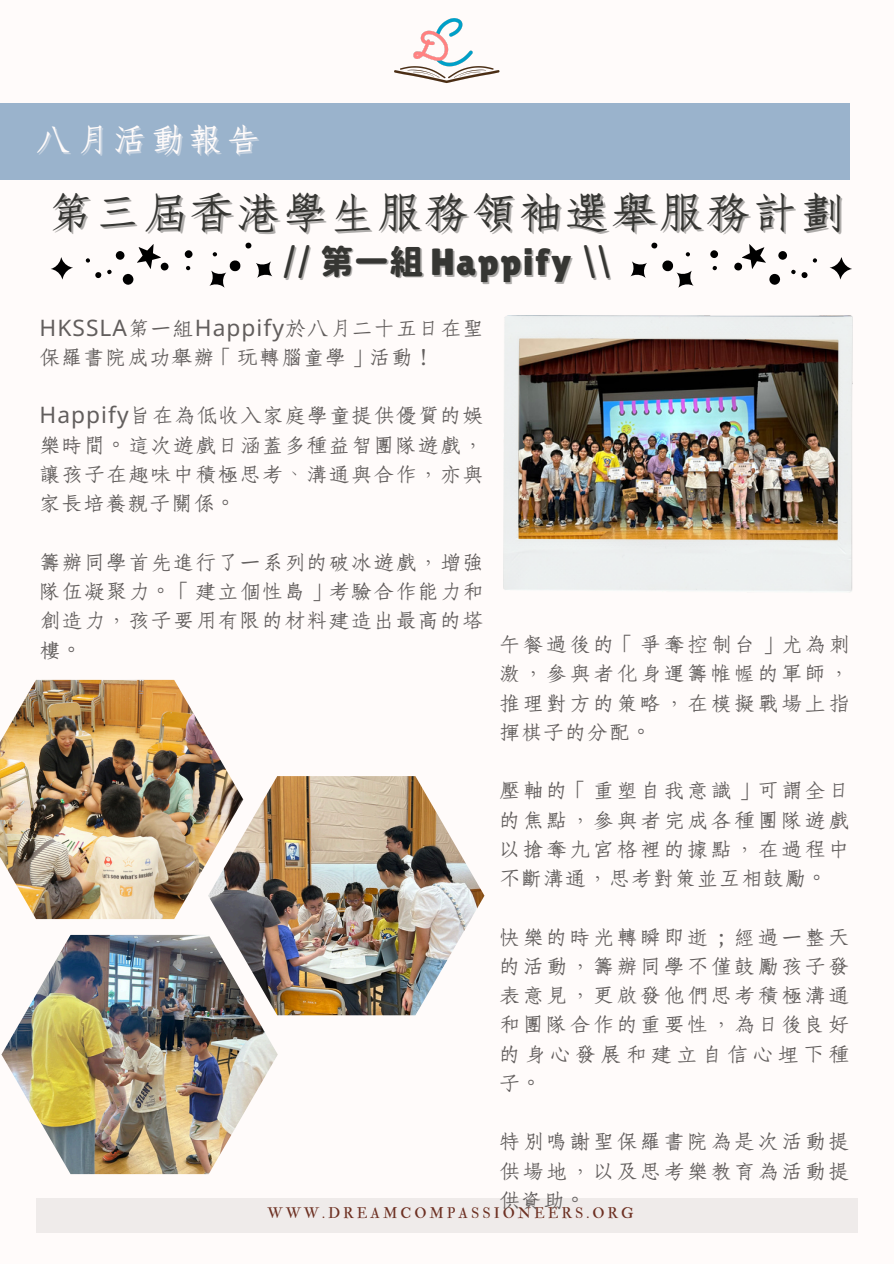
<style>
.page{position:relative;width:894px;height:1264px;background:#fff}
.page>*{position:absolute;margin:0;border:0;box-sizing:border-box;transform-origin:0 0}
.t1{font:48.75px "cw Te X Fang Song";letter-spacing:.045em;color:#363633}
.t2{font:37.8px "Lilita One";letter-spacing:.045em;color:#363633}
.t3{font:36.6px "cw Te X Fang Song";letter-spacing:.115em;color:#fffbfa}
.t4{font:22.65px/29.2px "cw Te X Fang Song";letter-spacing:.115em;color:#625e5d;text-align:justify}
.t5{font:22.65px/29.2px "cw Te X Fang Song";letter-spacing:.045em;color:#625e5d}
.t6{font:14.85px "IM FELL Double Pica Roman";letter-spacing:.2em;color:#6d3022}
.s1{font-family:"Gen Sen Rounded TW B";font-size:33.45px;color:rgb(54 54 51/.4)}
.s2{font-family:"Gen Sen Rounded TW H";font-size:33.45px;color:rgb(54 54 51/.4)}
.s3{font-family:"Noto Sans"}
</style>
<div class="page">
<div style="left:0;top:0;width:893px;height:1263px;background:#fffbfa"></div>
<div style="left:36px;top:1197px;width:820px;height:35px;background:#efebea"></div>
<img style="left:394px;top:18px;width:105px;height:65px">
<div style="left:0;top:103px;width:850px;height:76px;background:#9ab3cc"></div>
<svg style="left:115px;top:251px;width:10px;height:9px"></svg>
<svg style="left:160px;top:262px;width:9px;height:9px"></svg>
<svg style="left:137px;top:244px;width:24px;height:25px"></svg>
<svg style="left:122px;top:273px;width:12px;height:12px"></svg>
<svg style="left:51px;top:257px;width:22px;height:22px"></svg>
<svg style="left:184px;top:250px;width:9px;height:8px"></svg>
<svg style="left:85px;top:258px;width:5px;height:5px"></svg>
<svg style="left:209px;top:242px;width:63px;height:46px"></svg>
<svg style="left:186px;top:266px;width:4px;height:4px"></svg>
<svg style="left:107px;top:270px;width:5px;height:4px"></svg>
<svg style="left:95px;top:272px;width:6px;height:6px"></svg>
<svg style="left:777px;top:251px;width:10px;height:9px"></svg>
<div style="left:734px;top:262px;width:8px;height:9px;background:#000;border-radius:50%"></div>
<svg style="left:741px;top:244px;width:24px;height:25px"></svg>
<svg style="left:768px;top:273px;width:12px;height:12px"></svg>
<svg style="left:829px;top:257px;width:22px;height:22px"></svg>
<svg style="left:710px;top:250px;width:8px;height:8px"></svg>
<svg style="left:812px;top:258px;width:5px;height:5px"></svg>
<svg style="left:630px;top:242px;width:63px;height:46px"></svg>
<svg style="left:712px;top:266px;width:4px;height:4px"></svg>
<svg style="left:791px;top:270px;width:4px;height:4px"></svg>
<svg style="left:801px;top:272px;width:6px;height:6px"></svg>
<img style="left:503px;top:315px;width:349px;height:277px">
<img style="left:0;top:680px;width:230px;height:239px">
<img style="left:208px;top:776px;width:276px;height:239px">
<img style="left:1px;top:934px;width:277px;height:240px">
<h2 class="t3" style="left:37px;top:123px;width:225px">八月活動報告</h2>
<p class="t1" style="left:48px;top:190px;width:797px">第三屆香港學生服務領袖選舉服務計劃</p>
<p class="t2" style="left:284px;top:240px;width:328px"><span class="s1">//</span> <span class="s2">第一組</span> Happify <span class="s1">\\</span></p>
<p class="t5" style="left:39px;top:314px;width:445px"><span class="s3">HKSSLA</span>第一組<span class="s3">Happify</span>於八月二十五日在聖保羅書院成功舉辦「玩轉腦童學」活動！</p>
<p class="t4" style="left:39px;top:402px;width:445px"><span class="s3">Happify</span>旨在為低收入家庭學童提供優質的娛樂時間。這次遊戲日涵蓋多種益智團隊遊戲，讓孩子在趣味中積極思考、溝通與合作，亦與家長培養親子關係。</p>
<p class="t4" style="left:39px;top:548px;width:445px">籌辦同學首先進行了一系列的破冰遊戲，增強隊伍凝聚力。「建立個性島」考驗合作能力和創造力，孩子要用有限的材料建造出最高的塔樓。</p>
<p class="t4" style="left:499px;top:630px;width:351px">午餐過後的「爭奪控制台」尤為刺激，參與者化身運籌帷幄的軍師，推理對方的策略，在模擬戰場上指揮棋子的分配。</p>
<p class="t4" style="left:499px;top:776px;width:351px">壓軸的「重塑自我意識」可謂全日的焦點，參與者完成各種團隊遊戲以搶奪九宮格裡的據點，在過程中不斷溝通，思考對策並互相鼓勵。</p>
<h5 class="t4" style="left:499px;top:923px;width:351px">快樂的時光轉瞬即逝；經過一整天的活動，籌辦同學不僅鼓勵孩子發表意見，更啟發他們思考積極溝通和團隊合作的重要性，為日後良好的身心發展和建立自信心埋下種子。</h5>
<h5 class="t4" style="left:499px;top:1127px;width:351px">特別鳴謝聖保羅書院為是次活動提供場地，以及思考樂教育為活動提供資助。</h5>
<h5 class="t6" style="left:267px;top:1204px;width:367px">WWW.DREAMCOMPASSIONEERS.ORG</h5>
</div>
